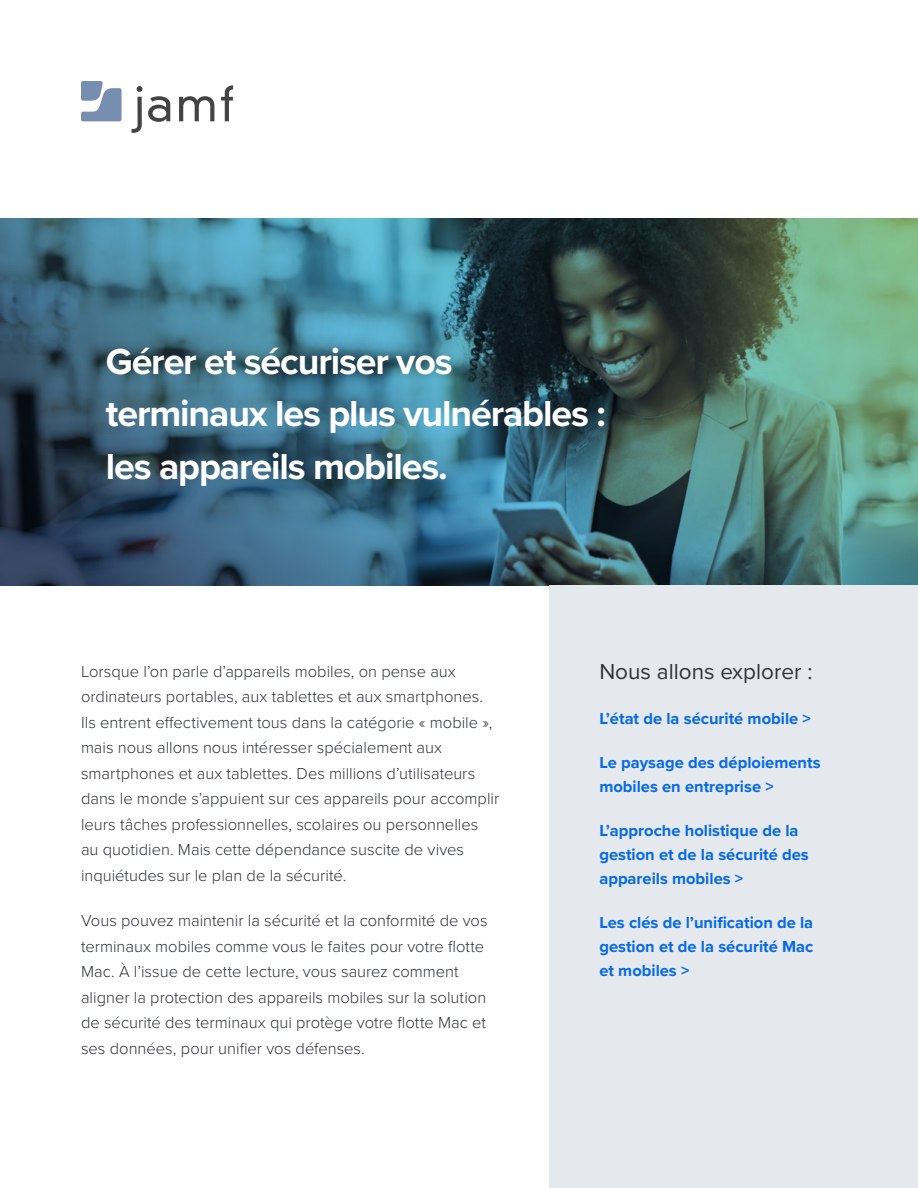
<style>
.page{position:relative;width:918px;height:1188px;background:#fff}
.page>*{position:absolute;margin:0;border:0;box-sizing:border-box;transform-origin:0 0}
.t1{font:700 37.5px/52.5px "Proxima Nova";letter-spacing:-.03em;color:#fff}
.t2{font:22.5px "Proxima Nova";color:#2f343a}
.t3{font:300 16.5px/25.5px "Proxima Nova";color:#2f343a}
.t4{font:700 16.5px/24px "Proxima Nova";color:#056ae6}
</style>
<div class="page">
<img style="left:0;top:219px;width:918px;height:366px">
<svg style="left:148px;top:96px;width:22px;height:26px"></svg>
<svg style="left:179px;top:96px;width:35px;height:25px"></svg>
<svg style="left:221px;top:85px;width:12px;height:36px"></svg>
<svg style="left:132px;top:86px;width:10px;height:47px"></svg>
<svg style="left:81px;top:81px;width:41px;height:40px"></svg>
<div style="left:550px;top:585px;width:368px;height:603px;background:#e5e8ec"></div>
<h1 class="t1" style="left:106px;top:334px;width:501px">Gérer et sécuriser vos terminaux les plus vulnérables : les appareils mobiles.</h1>
<p class="t3" style="left:81px;top:658px;width:420px">Lorsque l’on parle d’appareils mobiles, on pense aux ordinateurs portables, aux tablettes et aux smartphones.<br>Ils entrent effectivement tous dans la catégorie « mobile », mais nous allons nous intéresser spécialement aux smartphones et aux tablettes. Des millions d’utilisateurs dans le monde s’appuient sur ces appareils pour accomplir leurs tâches professionnelles, scolaires ou personnelles au quotidien. Mais cette dépendance suscite de vives inquiétudes sur le plan de la sécurité.</p>
<p class="t3" style="left:81px;top:907px;width:408px">Vous pouvez maintenir la sécurité et la conformité de vos terminaux mobiles comme vous le faites pour votre flotte Mac. À l’issue de cette lecture, vous saurez comment aligner la protection des appareils mobiles sur la solution de sécurité des terminaux qui protège votre flotte Mac et ses données, pour unifier vos défenses.</p>
<h2 class="t2" style="left:599px;top:655px;width:215px">Nous allons explorer :</h2>
<p class="t4" style="left:599px;top:706px;width:213px">L’état de la sécurité mobile &gt;</p>
<p class="t4" style="left:599px;top:750px;width:223px">Le paysage des déploiements mobiles en entreprise &gt;</p>
<p class="t4" style="left:599px;top:818px;width:211px">L’approche holistique de la gestion et de la sécurité des appareils mobiles &gt;</p>
<p class="t4" style="left:599px;top:910px;width:216px;text-align:justify">Les clés de l’unification de la gestion et de la sécurité Mac et mobiles &gt;</p>
</div>
